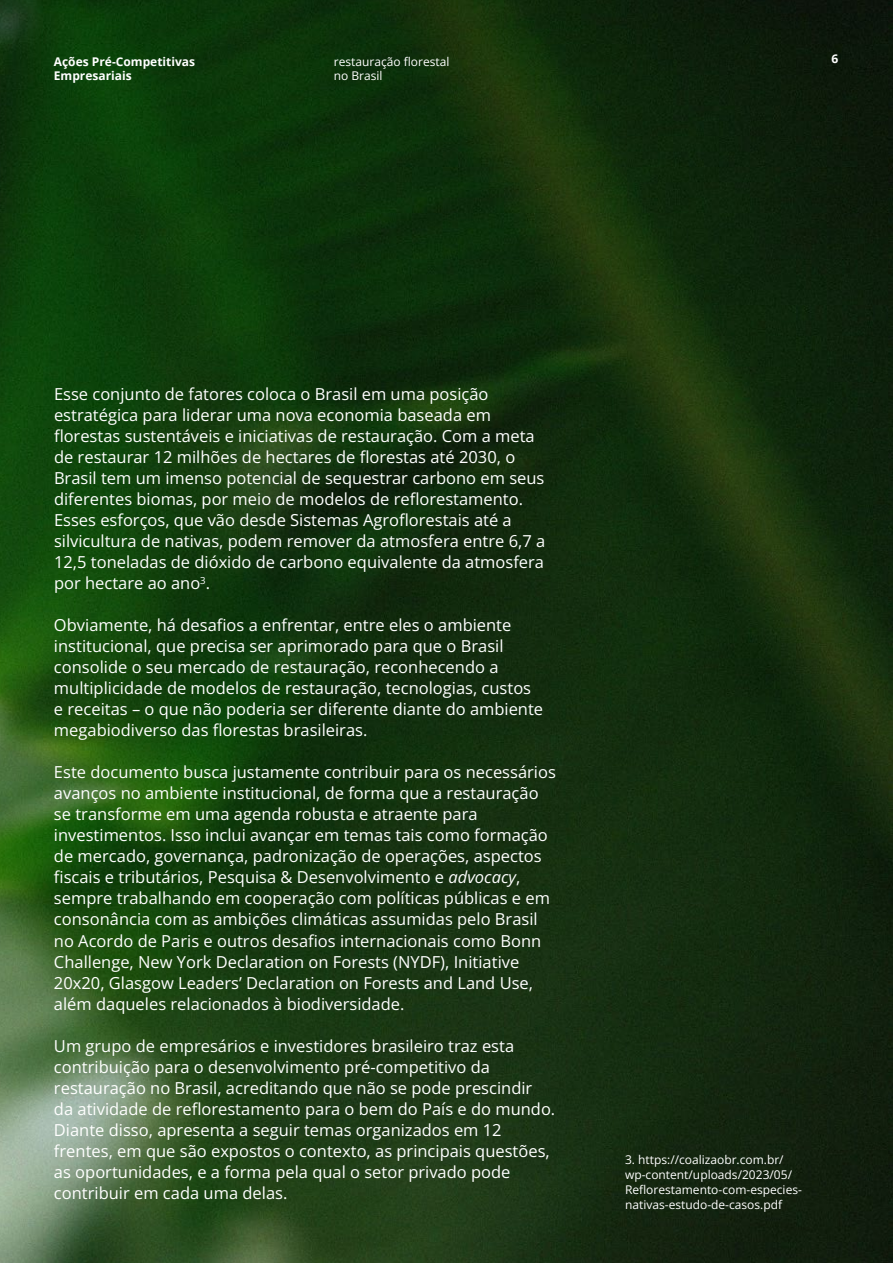
<style>
.page{position:relative;width:893px;height:1263px;background:#fff}
.page>*{position:absolute;margin:0;border:0;box-sizing:border-box;transform-origin:0 0}
.t1{font:16.5px/21px "Open Sans";color:#fff}
.t2{font:12px/15px "Open Sans";color:#fff}
.t3{font:700 12px "Open Sans";color:#fff}
.s1{font-style:italic}
</style>
<div class="page">
<img style="left:0;top:0;width:893px;height:1263px">
<p class="t3" style="left:54px;top:53px;width:143px">Ações Pré-Competitivas</p>
<p class="t3" style="left:832px;top:50px;width:8px">6</p>
<p class="t3" style="left:54px;top:67px;width:79px">Empresariais</p>
<p class="t2" style="left:334px;top:54px;width:117px;line-height:14.4px">restauração florestal no Brasil</p>
<p class="t1" style="left:54px;top:383px;width:493px">Esse conjunto de fatores coloca o Brasil em uma posição estratégica para liderar uma nova economia baseada em florestas sustentáveis e iniciativas de restauração. Com a meta de restaurar 12 milhões de hectares de florestas até 2030, o Brasil tem um imenso potencial de sequestrar carbono em seus diferentes biomas, por meio de modelos de reflorestamento.<br>Esses esforços, que vão desde Sistemas Agroflorestais até a silvicultura de nativas, podem remover da atmosfera entre 6,7 a 12,5 toneladas de dióxido de carbono equivalente da atmosfera por hectare ao ano<sup>3</sup>.</p>
<p class="t1" style="left:54px;top:614px;width:491px">Obviamente, há desafios a enfrentar, entre eles o ambiente institucional, que precisa ser aprimorado para que o Brasil consolide o seu mercado de restauração, reconhecendo a multiplicidade de modelos de restauração, tecnologias, custos e receitas – o que não poderia ser diferente diante do ambiente megabiodiverso das florestas brasileiras.</p>
<p class="t1" style="left:54px;top:761px;width:503px">Este documento busca justamente contribuir para os necessários avanços no ambiente institucional, de forma que a restauração se transforme em uma agenda robusta e atraente para investimentos. Isso inclui avançar em temas tais como formação de mercado, governança, padronização de operações, aspectos fiscais e tributários, Pesquisa &amp; Desenvolvimento e <span class="s1">advocacy</span>, sempre trabalhando em cooperação com políticas públicas e em consonância com as ambições climáticas assumidas pelo Brasil no Acordo de Paris e outros desafios internacionais como Bonn Challenge, New York Declaration on Forests (NYDF), Initiative 20x20, Glasgow Leaders’ Declaration on Forests and Land Use, além daqueles relacionados à biodiversidade.</p>
<p class="t1" style="left:54px;top:1034px;width:503px">Um grupo de empresários e investidores brasileiro traz esta contribuição para o desenvolvimento pré-competitivo da restauração no Brasil, acreditando que não se pode prescindir da atividade de reflorestamento para o bem do País e do mundo.<br>Diante disso, apresenta a seguir temas organizados em 12 frentes, em que são expostos o contexto, as principais questões, as oportunidades, e a forma pela qual o setor privado pode contribuir em cada uma delas.</p>
<p class="t2" style="left:625px;top:1152px;width:178px">3. https://coalizaobr.com.br/ wp-content/uploads/2023/05/<br>Reflorestamento-com-especies&shy;nativas-estudo-de-casos.pdf</p>
</div>
